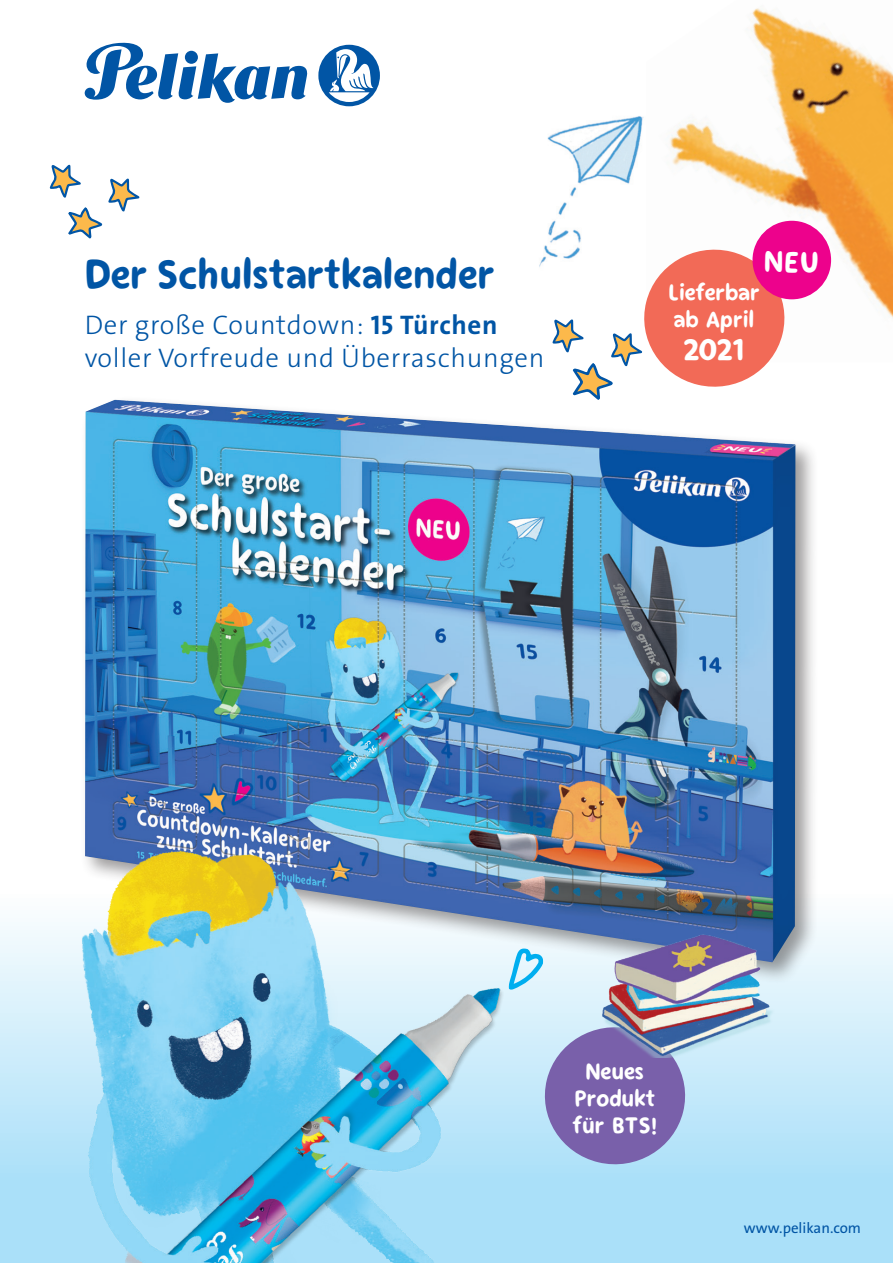
<style>
.page{position:relative;width:893px;height:1263px;background:#fff}
.page>*{position:absolute;margin:0;border:0;box-sizing:border-box;transform-origin:0 0}
.t1{font:37.5px "Pelikan The Handwriting";color:#0155a5}
.t2{font:30px "Pelikan The Handwriting";color:#fff}
.t3{font:300 27px/33px "Pelikan The Sans";letter-spacing:.025em;color:#0155a5}
.t4{font:27px "Pelikan The Handwriting";color:#fff}
.t5{font:21px/27px "Pelikan The Handwriting";color:#fff;text-align:center}
.t6{font:15px "Pelikan The Sans";color:#0155a5}
.s1{font-weight:700}
</style>
<div class="page">
<svg style="left:534px;top:343px;width:359px;height:920px"></svg>
<img style="left:539px;top:116px;width:105px;height:227px">
<img style="left:670px;top:8px;width:223px;height:354px">
<svg style="left:538px;top:1020px;width:154px;height:151px;background:#8f8bc3"></svg>
<svg style="left:85px;top:42px;width:223px;height:61px"></svg>
<svg style="left:318px;top:45px;width:62px;height:61px"></svg>
<svg style="left:68px;top:207px;width:34px;height:32px"></svg>
<svg style="left:108px;top:179px;width:31px;height:32px"></svg>
<svg style="left:50px;top:165px;width:31px;height:33px"></svg>
<div style="left:80px;top:395px;width:738px;height:590px;background:#231f20;opacity:.45"></div>
<img style="left:85px;top:400px;width:710px;height:562px">
<img style="left:0;top:829px;width:534px;height:434px">
<svg style="left:508px;top:948px;width:35px;height:42px"></svg>
<img style="left:588px;top:899px;width:228px;height:158px">
<svg style="left:553px;top:243px;width:238px;height:157px"></svg>
<div style="left:752px;top:221px;width:79px;height:78px;background:#ed028c;border-radius:50%"></div>
<h1 class="t1" style="left:85px;top:250px;width:412px">Der Schulstartkalender</h1>
<p class="t3" style="left:85px;top:309px;width:461px">Der große Countdown: <span class="s1">15 Türchen </span>voller Vorfreude und Überraschungen</p>
<p class="t4" style="left:764px;top:245px;width:57px">NEU</p>
<p class="t5" style="left:669px;top:280px;width:93px;text-align:left">Lieferbar ab April</p>
<p class="t2" style="left:683px;top:330px;width:63px">2021</p>
<p class="t5" style="left:573px;top:1058px;width:86px">Neues<br>Produkt für BTS!</p>
<p class="t6" style="left:744px;top:1219px;width:119px">www.pelikan.com</p>
</div>
